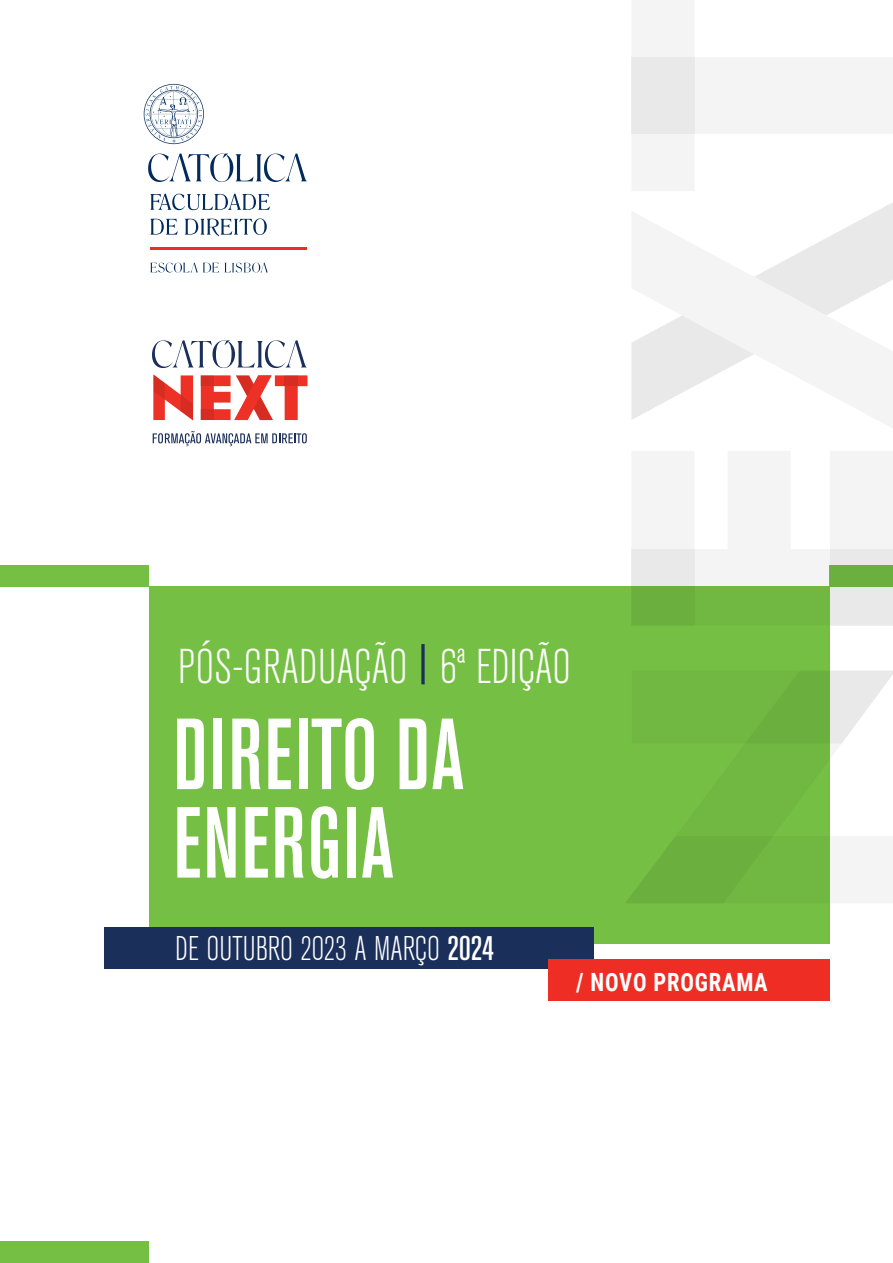
<style>
.page{position:relative;width:893px;height:1263px;background:#fff}
.page>*{position:absolute;margin:0;border:0;box-sizing:border-box;transform-origin:0 0}
.t1{font:500 condensed 99.9px/88.5px "Akzidenz Grotesk BE";letter-spacing:.02em;color:#fff;scale:.96 1}
.t2{font:300 condensed 48.3px "Akzidenz Grotesk BE";color:#fff;scale:.96 1}
.t3{font:300 condensed 34.05px "Akzidenz Grotesk BE";color:#fff;scale:.96 1}
.t4{font:700 25.2px "Roboto Condensed";letter-spacing:.035em;color:#fff;scale:.9 1}
.s1{font-weight:500}
</style>
<div class="page">
<div style="left:149px;top:586px;width:680px;height:358px;background:#75c044"></div>
<div style="left:0;top:566px;width:149px;height:21px;background:#75c044"></div>
<div style="left:0;top:1242px;width:149px;height:21px;background:#75c044"></div>
<div style="left:104px;top:927px;width:489px;height:42px;background:#1b2f5b"></div>
<svg style="left:421px;top:644px;width:4px;height:40px"></svg>
<svg style="left:201px;top:375px;width:106px;height:45px"></svg>
<div style="left:201px;top:375px;width:13px;height:11px;background:#d72c22"></div>
<div style="left:285px;top:375px;width:13px;height:11px;background:#d72c22"></div>
<div style="left:201px;top:409px;width:13px;height:11px;background:#d72c22"></div>
<svg style="left:153px;top:374px;width:40px;height:46px"></svg>
<svg style="left:152px;top:340px;width:155px;height:28px"></svg>
<svg style="left:153px;top:431px;width:154px;height:15px"></svg>
<hr style="left:150px;top:247px;width:157px;height:3px;background:#ee2e24">
<svg style="left:148px;top:154px;width:159px;height:28px"></svg>
<svg style="left:150px;top:194px;width:120px;height:16px"></svg>
<svg style="left:150px;top:219px;width:28px;height:16px"></svg>
<svg style="left:185px;top:218px;width:82px;height:18px"></svg>
<svg style="left:144px;top:84px;width:60px;height:60px"></svg>
<svg style="left:150px;top:263px;width:118px;height:9px"></svg>
<svg style="left:745px;top:743px;width:148px;height:160px"></svg>
<svg style="left:632px;top:451px;width:261px;height:174px;fill:#f4f4f4"></svg>
<svg style="left:631px;top:211px;width:262px;height:217px"></svg>
<svg style="left:631px;top:549px;width:64px;height:76px;fill:#6bb03e"></svg>
<svg style="left:830px;top:549px;width:63px;height:76px;background:#c5d8b7"></svg>
<svg style="left:626px;top:836px;width:147px;height:67px"></svg>
<svg style="left:745px;top:670px;width:148px;height:73px"></svg>
<svg style="left:632px;top:0;width:261px;height:191px"></svg>
<div style="left:631px;top:57px;width:64px;height:77px;background:#eae9e9"></div>
<div style="left:549px;top:959px;width:281px;height:42px;background:#ee2e24"></div>
<h2 class="t2" style="left:178px;top:640px;width:411px">PÓS-GRADUAÇÃO 6ª EDIÇÃO</h2>
<h1 class="t1" style="left:173px;top:712px;width:304px">DIREITO DA<br>ENERGIA</h1>
<p class="t3" style="left:175px;top:930px;width:333px">DE OUTUBRO 2023 A MARÇO <span class="s1">2024</span></p>
<p class="t4" style="left:576px;top:964px;width:214px">/ NOVO PROGRAMA</p>
</div>
